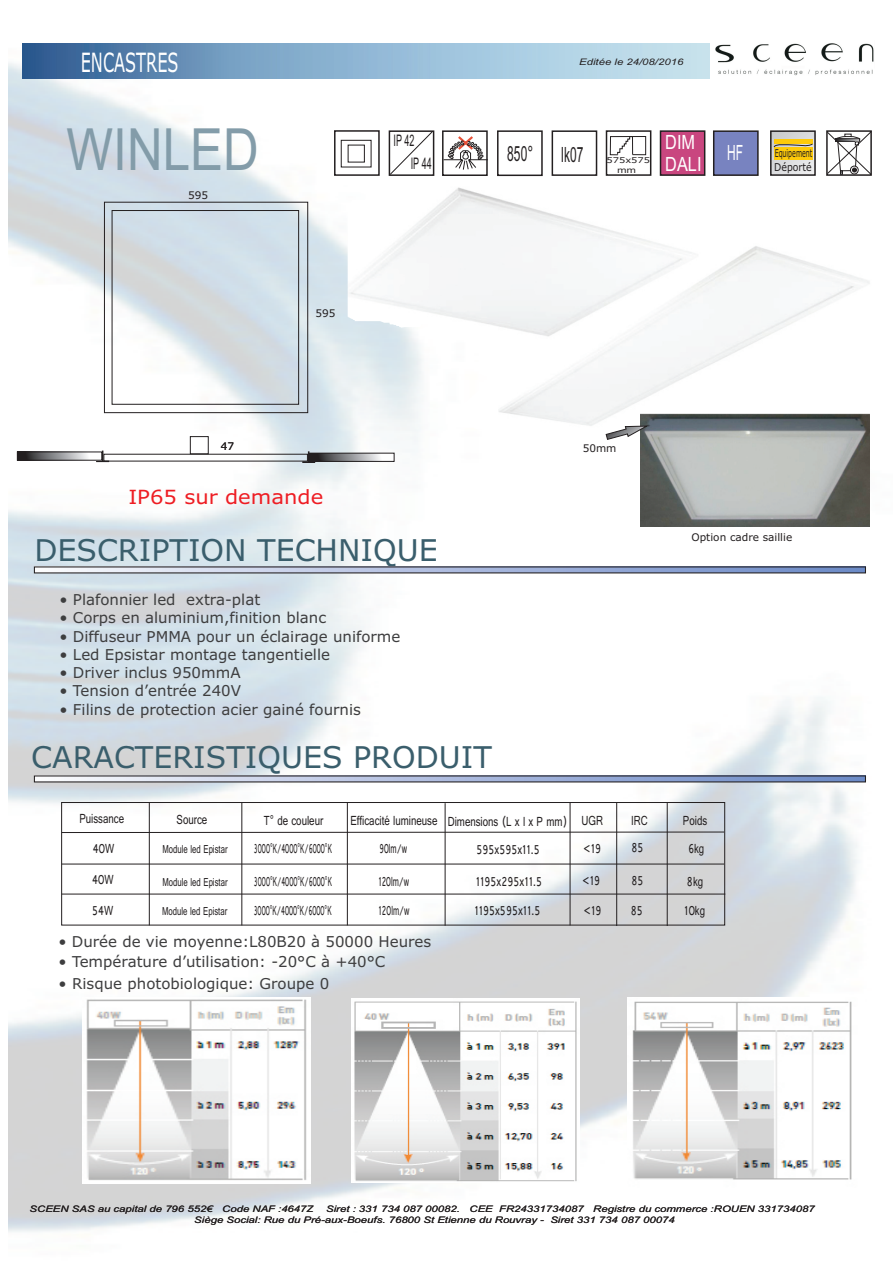
<style>
.page{position:relative;width:893px;height:1263px;background:#fff}
.page>*{position:absolute;margin:0;border:0;box-sizing:border-box;transform-origin:0 0}
.t1{font:58.2px "Arial";color:#839ca9;scale:.85 1}
.t2{font:30px "Verdana";color:#3a5e6c}
.t3{font:26.55px "Verdana";color:#fff;scale:.61 1}
.t4{font:21px "Arial Narrow";color:#231f20;scale:.7 1}
.t5{font:21px "Arial Narrow";color:#fff;scale:.7 1}
.t6{font:19.65px/22.2px "Arial Narrow";color:#fff}
.t7{font:19.5px "Verdana";color:#ee1d23;scale:1.08 1}
.t8{font:15.9px "Arial Narrow";color:#231f20;scale:.69 1}
.t9{font:15px "Verdana";color:#3e3e3f}
.t10{font:13.8px/27.6px "Gautami";color:#231f20;scale:.76 1}
.t11{font:13.8px/29.5px "Gautami";color:#231f20;scale:.5 1}
.t12{font:13.8px/29.1px "Gautami";color:#231f20;scale:.58 1}
.t13{font:12px "Gautami";color:#231f20;scale:.7 1}
.t14{font:10.8px/14.9px "Verdana";color:#231f20;scale:.58 1}
.t15{font:10.5px "Verdana";color:#231f20}
.t16{font:italic 9px/11.9px "Arial";color:#231f20;scale:1.26 1}
.t17{font:7.95px/9.8px "Verdana";color:#231f20;text-align:center;scale:1.24 1}
</style>
<div class="page">
<img style="left:9px;top:43px;width:861px;height:1189px">
<img style="left:22px;top:44px;width:687px;height:34px">
<img style="left:715px;top:43px;width:159px;height:32px">
<svg style="left:36px;top:568px;width:828px;height:3px;background:#afbee0"></svg>
<svg style="left:36px;top:777px;width:828px;height:3px;background:#afbee0"></svg>
<div style="left:334px;top:130px;width:46px;height:46px;border:2px solid #231f20"></div>
<div style="left:497px;top:130px;width:46px;height:46px;border:2px solid #231f20"></div>
<div style="left:389px;top:130px;width:45px;height:46px;border:2px solid #231f20"></div>
<div style="left:552px;top:130px;width:45px;height:46px;border:2px solid #231f20"></div>
<svg style="left:773px;top:133px;width:40px;height:40px"></svg>
<div style="left:770px;top:130px;width:46px;height:46px;border:2px solid #231f20"></div>
<div style="left:774px;top:139px;width:39px;height:5px;background:#feca0a"></div>
<div style="left:774px;top:147px;width:38px;height:12px;background:#feca0a"></div>
<div style="left:826px;top:130px;width:46px;height:46px;border:2px solid #231f20"></div>
<svg style="left:826px;top:130px;width:46px;height:45px"></svg>
<svg style="left:311px;top:1175px;width:317px;height:1px"></svg>
<div style="left:341px;top:140px;width:30px;height:27px;border:1px solid #231f20"></div>
<div style="left:348px;top:145px;width:17px;height:17px;border:1px solid #231f20"></div>
<svg style="left:773px;top:143px;width:40px;height:5px"></svg>
<div style="left:442px;top:130px;width:46px;height:46px;border:2px solid #231f20"></div>
<svg style="left:443px;top:134px;width:45px;height:36px"></svg>
<svg style="left:712px;top:130px;width:47px;height:47px;background:#757eb0"></svg>
<svg style="left:659px;top:130px;width:47px;height:47px;background:#b84c7b"></svg>
<div style="left:112px;top:210px;width:187px;height:195px;border:1px solid #231f20"></div>
<div style="left:104px;top:202px;width:204px;height:211px;border:1px solid #231f20"></div>
<svg style="left:96px;top:451px;width:13px;height:11px"></svg>
<svg style="left:302px;top:451px;width:13px;height:12px"></svg>
<svg style="left:311px;top:455px;width:81px;height:5px"></svg>
<div style="left:309px;top:453px;width:85px;height:9px;border:1px solid #231f20"></div>
<svg style="left:19px;top:454px;width:81px;height:5px"></svg>
<div style="left:17px;top:452px;width:85px;height:9px;border:1px solid #231f20"></div>
<div style="left:190px;top:436px;width:19px;height:18px;border:1px solid #231f20"></div>
<svg style="left:609px;top:135px;width:37px;height:21px"></svg>
<div style="left:606px;top:130px;width:45px;height:46px;border:2px solid #231f20"></div>
<div style="left:61px;top:802px;width:664px;height:123px;border:1px solid #231f20"></div>
<svg style="left:61px;top:831px;width:664px;height:2px"></svg>
<hr style="left:62px;top:864px;width:662px;height:1px;background:#231f20">
<hr style="left:62px;top:894px;width:663px;height:1px;background:#231f20">
<hr style="left:149px;top:802px;width:1px;height:123px;background:#231f20">
<hr style="left:241px;top:803px;width:1px;height:122px;background:#231f20">
<hr style="left:347px;top:802px;width:1px;height:123px;background:#231f20">
<hr style="left:445px;top:803px;width:1px;height:123px;background:#231f20">
<hr style="left:570px;top:802px;width:1px;height:123px;background:#231f20">
<hr style="left:667px;top:803px;width:1px;height:123px;background:#231f20">
<img style="left:348px;top:187px;width:522px;height:244px">
<img style="left:641px;top:413px;width:228px;height:113px">
<hr style="left:616px;top:803px;width:1px;height:123px;background:#231f20">
<svg style="left:605px;top:425px;width:45px;height:15px"></svg>
<svg style="left:389px;top:130px;width:45px;height:45px"></svg>
<img style="left:628px;top:997px;width:237px;height:192px">
<img style="left:351px;top:999px;width:228px;height:184px">
<img style="left:83px;top:997px;width:228px;height:187px">
<h3 class="t3" style="left:81px;top:51px;width:162px">ENCASTRES</h3>
<h1 class="t1" style="left:67px;top:127px;width:227px">WINLED</h1>
<p class="t15" style="left:188px;top:191px;width:22px">595</p>
<p class="t15" style="left:315px;top:309px;width:22px">595</p>
<p class="t8" style="left:393px;top:134px;width:32px">IP 42</p>
<p class="t8" style="left:411px;top:157px;width:32px">IP 44</p>
<p class="t16" style="left:579px;top:56px;width:84px">Editée le 24/08/2016</p>
<h3 class="t6" style="left:665px;top:132px;width:38px">DIM<br>DALI</h3>
<h3 class="t4" style="left:507px;top:146px;width:38px">850°</h3>
<h3 class="t5" style="left:727px;top:145px;width:24px">HF</h3>
<h3 class="t4" style="left:561px;top:146px;width:34px">Ik07</h3>
<p class="t14" style="left:774px;top:146px;width:67px">Equipement<br>Déporté</p>
<p class="t17" style="left:607px;top:156px;width:37px">575x575 mm</p>
<p class="t15" style="left:221px;top:442px;width:15px">47</p>
<p class="t15" style="left:583px;top:443px;width:35px">50mm</p>
<h3 class="t7" style="left:128px;top:489px;width:182px">IP65 sur demande</h3>
<h2 class="t2" style="left:34px;top:538px;width:405px">DESCRIPTION TECHNIQUE</h2>
<p class="t9" style="left:60px;top:594px;width:202px">• Plafonnier led extra-plat</p>
<p class="t9" style="left:60px;top:612px;width:268px">• Corps en aluminium,finition blanc</p>
<p class="t9" style="left:60px;top:630px;width:342px">• Diffuseur PMMA pour un éclairage uniforme</p>
<p class="t9" style="left:60px;top:648px;width:272px">• Led Epsistar montage tangentielle</p>
<p class="t9" style="left:60px;top:667px;width:183px">• Driver inclus 950mmA</p>
<p class="t9" style="left:60px;top:685px;width:183px">• Tension d’entrée 240V</p>
<p class="t9" style="left:60px;top:703px;width:303px">• Filins de protection acier gainé fournis</p>
<h2 class="t2" style="left:31px;top:744px;width:462px">CARACTERISTIQUES PRODUIT</h2>
<p class="t10" style="left:79px;top:804px;width:60px;line-height:29.7px;text-align:center">Puissance<br>40W</p>
<p class="t10" style="left:92px;top:866px;width:30px">40W</p>
<p class="t10" style="left:92px;top:896px;width:29px">54W</p>
<p class="t10" style="left:177px;top:805px;width:42px">Source</p>
<p class="t10" style="left:264px;top:807px;width:80px">T° de couleur</p>
<p class="t10" style="left:350px;top:806px;width:116px">Efficacité lumineuse</p>
<p class="t13" style="left:162px;top:842px;width:95px">Module led Epistar</p>
<p class="t11" style="left:254px;top:833px;width:157px">3000°K/4000°K/6000°K</p>
<p class="t12" style="left:379px;top:834px;width:49px">90lm/w</p>
<p class="t10" style="left:448px;top:807px;width:158px">Dimensions (L x l x P mm)</p>
<p class="t10" style="left:476px;top:835px;width:85px">595x595x11.5</p>
<p class="t13" style="left:162px;top:875px;width:95px">Module led Epistar</p>
<p class="t13" style="left:162px;top:903px;width:95px">Module led Epistar</p>
<p class="t11" style="left:254px;top:866px;width:158px">3000°K/4000°K/6000°K<br>3000°K/4000°K/6000°K</p>
<p class="t12" style="left:378px;top:867px;width:55px">120lm/w<br>120lm/w</p>
<p class="t10" style="left:474px;top:867px;width:91px;line-height:29px">1195x295x11.5<br>1195x595x11.5</p>
<p class="t10" style="left:582px;top:806px;width:30px;line-height:28px">UGR &lt;19</p>
<p class="t10" style="left:582px;top:865px;width:27px;line-height:29.8px">&lt;19 &lt;19</p>
<p class="t9" style="left:58px;top:936px;width:375px">• Durée de vie moyenne:L80B20 à 50000 Heures</p>
<p class="t9" style="left:59px;top:956px;width:328px">• Température d’utilisation: -20°C à +40°C</p>
<p class="t9" style="left:59px;top:977px;width:272px">• Risque photobiologique: Groupe 0</p>
<p class="t10" style="left:631px;top:807px;width:23px">IRC<br>85</p>
<p class="t10" style="left:632px;top:866px;width:17px">85</p>
<p class="t10" style="left:631px;top:897px;width:17px">85</p>
<p class="t15" style="left:691px;top:533px;width:102px">Option cadre saillie</p>
<p class="t10" style="left:683px;top:806px;width:33px;text-align:center">Poids<br>6kg</p>
<p class="t10" style="left:687px;top:867px;width:23px">8kg</p>
<p class="t10" style="left:684px;top:897px;width:29px">10kg</p>
<p class="t16" style="left:30px;top:1203px;width:227px">SCEEN SAS au capital de 796 552€ Code NAF :4647Z</p>
<p class="t16" style="left:194px;top:1203px;width:494px;text-indent:132px">Siret : 331 734 087 00082. CEE FR24331734087 Registre du commerce :ROUEN 331734087<br>Siège Social: Rue du Pré-aux-Boeufs. 76800 St Etienne du Rouvray - Siret 331 734 087 00074</p>
</div>
